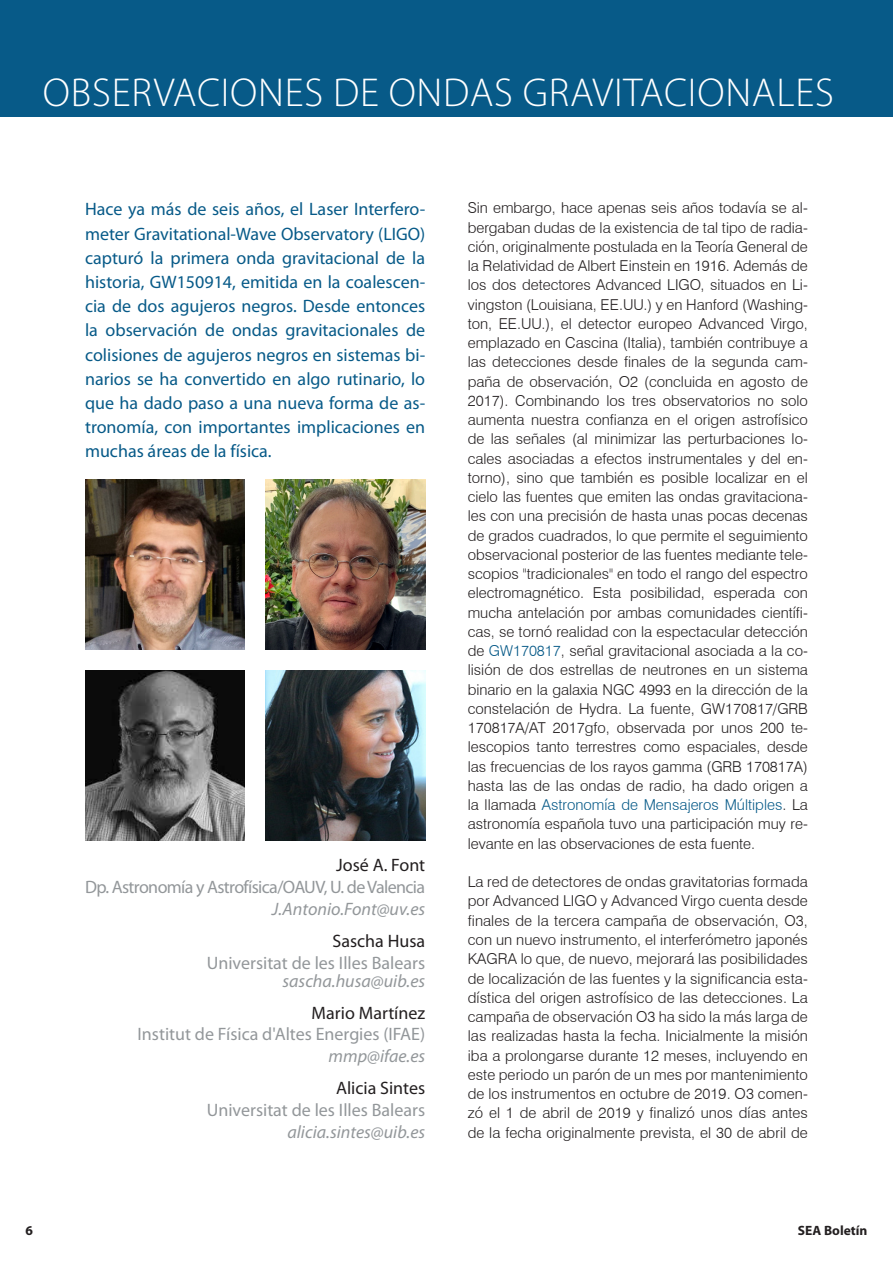
<style>
.page{position:relative;width:893px;height:1263px;background:#fff}
.page>*{position:absolute;margin:0;border:0;box-sizing:border-box;transform-origin:0 0}
.t1{font:300 40.5px "Myriad Pro";letter-spacing:.02em;color:#fff}
.Body_1{font:18px/24.2px "Myriad Pro";color:#075a88;text-align:justify}
.gray_body_text{font:18px "Myriad Pro";color:#93979a}
.gray_body_text-2{font:italic 18px "Myriad Pro";color:#93979a}
.gray_body_text-3{font:18px "Myriad Pro";color:#231f20}
.gray_body_text-4{font:18px "Myriad Pro";letter-spacing:-.035em;color:#93979a}
.Body_1-2{font:300 15px/19.2px "Swiss 721 BT";letter-spacing:.005em;color:#231f20;text-align:justify}
.t2{font:700 13.5px "Myriad Pro";color:#231f20}
.s1{color:#075a88}
</style>
<div class="page">
<div style="left:0;top:0;width:893px;height:117px;background:#075a88"></div>
<img style="left:85px;top:670px;width:159px;height:170px">
<img style="left:266px;top:479px;width:159px;height:170px">
<img style="left:266px;top:670px;width:159px;height:170px">
<img style="left:85px;top:479px;width:159px;height:170px">
<p class="t1" style="left:43px;top:68px;width:792px">OBSERVACIONES DE ONDAS GRAVITACIONALES</p>
<p class="Body_1" style="left:85px;top:197px;width:342px">Hace ya más de seis años, el Laser Interfero&shy;meter Gravitational-Wave Observatory (LIGO) capturó la primera onda gravitacional de la historia, GW150914, emitida en la coalescen&shy;cia de dos agujeros negros. Desde entonces la observación de ondas gravitacionales de colisiones de agujeros negros en sistemas bi&shy;narios se ha convertido en algo rutinario, lo que ha dado paso a una nueva forma de as&shy;tronomía, con importantes implicaciones en muchas áreas de la física.</p>
<p class="gray_body_text-3" style="left:336px;top:854px;width:91px">José A. Font</p>
<p class="gray_body_text-4" style="left:85px;top:876px;width:342px">Dp. Astronomía y Astrofísica/OAUV, U. de Valencia</p>
<p class="gray_body_text-2" style="left:272px;top:898px;width:155px">J.Antonio.Font@uv.es</p>
<p class="gray_body_text-3" style="left:332px;top:930px;width:94px">Sascha Husa</p>
<p class="gray_body_text" style="left:207px;top:951px;width:220px">Universitat de les Illes Balears</p>
<p class="gray_body_text-2" style="left:283px;top:969px;width:144px">sascha.husa@uib.es</p>
<p class="gray_body_text-3" style="left:312px;top:1001px;width:115px">Mario Martínez</p>
<p class="gray_body_text" style="left:137px;top:1023px;width:289px">Institut de Física d'Altes Energies (IFAE)</p>
<p class="gray_body_text-2" style="left:329px;top:1045px;width:98px">mmp@ifae.es</p>
<p class="gray_body_text-3" style="left:336px;top:1077px;width:91px">Alicia Sintes</p>
<p class="gray_body_text" style="left:207px;top:1098px;width:220px">Universitat de les Illes Balears</p>
<p class="gray_body_text-2" style="left:287px;top:1120px;width:139px">alicia.sintes@uib.es</p>
<p class="Body_1-2" style="left:468px;top:198px;width:342px">Sin embargo, hace apenas seis años todavía se al&shy;bergaban dudas de la existencia de tal tipo de radia&shy;ción, originalmente postulada en la Teoría General de la Relatividad de Albert Einstein en 1916. Además de los dos detectores Advanced LIGO, situados en Li&shy;vingston (Louisiana, EE.UU.) y en Hanford (Washing&shy;ton, EE.UU.), el detector europeo Advanced Virgo, emplazado en Cascina (Italia), también contribuye a las detecciones desde finales de la segunda cam&shy;paña de observación, O2 (concluida en agosto de 2017). Combinando los tres observatorios no solo aumenta nuestra confianza en el origen astrofísico de las señales (al minimizar las perturbaciones lo&shy;cales asociadas a efectos instrumentales y del en&shy;torno), sino que también es posible localizar en el cielo las fuentes que emiten las ondas gravitaciona&shy;les con una precisión de hasta unas pocas decenas de grados cuadrados, lo que permite el seguimiento observacional posterior de las fuentes mediante tele&shy;scopios "tradicionales" en todo el rango del espectro electromagnético. Esta posibilidad, esperada con mucha antelación por ambas comunidades científi&shy;cas, se tornó realidad con la espectacular detección de <span class="s1">GW170817</span>, señal gravitacional asociada a la co&shy;lisión de dos estrellas de neutrones en un sistema binario en la galaxia NGC 4993 en la dirección de la constelación de Hydra. La fuente, GW170817/GRB 170817A/AT 2017gfo, observada por unos 200 te&shy;lescopios tanto terrestres como espaciales, desde las frecuencias de los rayos gamma (GRB 170817A) hasta las de las ondas de radio, ha dado origen a la llamada <span class="s1">Astronomía de Mensajeros Múltiples</span>. La astronomía española tuvo una participación muy re&shy;levante en las observaciones de esta fuente.</p>
<p class="Body_1-2" style="left:468px;top:872px;width:342px">La red de detectores de ondas gravitatorias formada por Advanced LIGO y Advanced Virgo cuenta desde finales de la tercera campaña de observación, O3, con un nuevo instrumento, el interferómetro japonés KAGRA lo que, de nuevo, mejorará las posibilidades de localización de las fuentes y la significancia esta&shy;dística del origen astrofísico de las detecciones. La campaña de observación O3 ha sido la más larga de las realizadas hasta la fecha. Inicialmente la misión iba a prolongarse durante 12 meses, incluyendo en este periodo un parón de un mes por mantenimiento de los instrumentos en octubre de 2019. O3 comen&shy;zó el 1 de abril de 2019 y finalizó unos días antes de la fecha originalmente prevista, el 30 de abril de</p>
<p class="t2" style="left:26px;top:1221px;width:9px">6</p>
<p class="t2" style="left:798px;top:1221px;width:71px">SEA Boletín</p>
</div>
